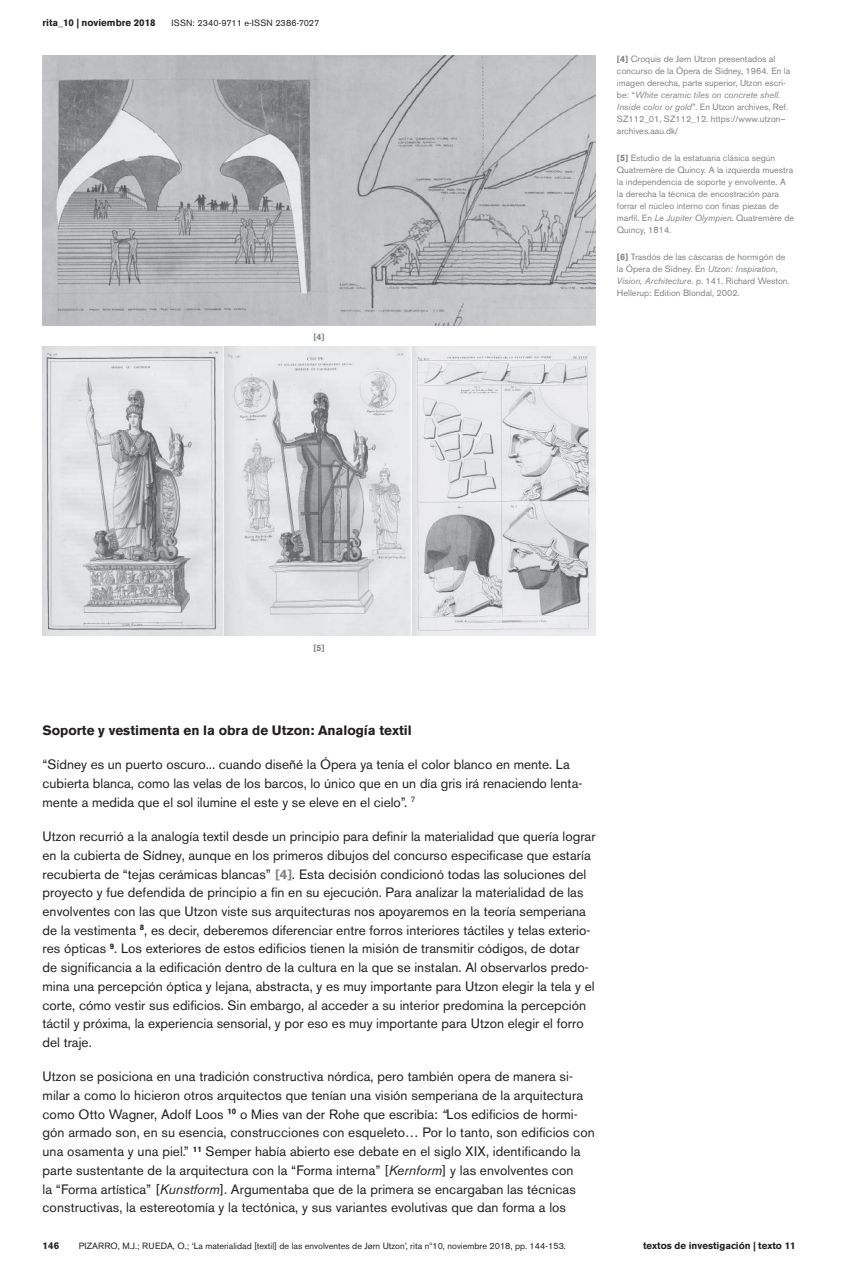
<style>
.page{position:relative;width:851px;height:1276px;background:#fff}
.page>*{position:absolute;margin:0;border:0;box-sizing:border-box;transform-origin:0 0}
.t1{font:13.5px/18.8px "Akzidenz Grotesk BE";color:#231f20}
.t2{font:700 13.5px "Akzidenz Grotesk BE";color:#231f20}
.t3{font:700 9.75px "Akzidenz Grotesk BE";color:#231f20}
.t4{font:9px/12px "Akzidenz Grotesk BE";color:#808285}
.t5{font:9px "Akzidenz Grotesk BE";color:#231f20}
.t6{font:9px "Akzidenz Grotesk BE";letter-spacing:.02em;color:#231f20}
.t7{font:700 9px "Akzidenz Grotesk BE";color:#808285}
.s1{font-weight:700}
.s2{font-style:italic}
.s3{font-weight:700;color:#808285}
</style>
<div class="page">
<img style="left:43px;top:55px;width:552px;height:271px">
<img style="left:43px;top:347px;width:552px;height:288px">
<p class="t3" style="left:43px;top:17px;width:115px">rita_10 | noviembre 2018</p>
<p class="t6" style="left:171px;top:17px;width:149px">ISSN: 2340-9711 e-ISSN 2386-7027</p>
<p class="t7" style="left:313px;top:331px;width:13px">[4]</p>
<p class="t4" style="left:617px;top:53px;width:175px"><span class="s1">[4]</span> Croquis de Jørn Utzon presentados al concurso de la Ópera de Sídney, 1964. En la imagen derecha, parte superior, Utzon escri&shy;be: “<span class="s2">White ceramic tiles on concrete shell.<br>Inside color or gold</span>”<span class="s2">.</span> En Utzon archives, Ref.<br>SZ112_01, SZ112_12. https://www.utzon– archives.aau.dk/</p>
<p class="t4" style="left:617px;top:152px;width:179px"><span class="s1">[5]</span> Estudio de la estatuaria clásica según Quatremère de Quincy. A la izquierda muestra la independencia de soporte y envolvente. A la derecha la técnica de encostración para forrar el núcleo interno con finas piezas de marfil. En <span class="s2">Le Jupiter Olympien</span>. Quatremère de Quincy, 1814.</p>
<p class="t4" style="left:617px;top:251px;width:174px"><span class="s1">[6]</span> Trasdós de las cáscaras de hormigón de la Ópera de Sídney. En <span class="s2">Utzon: Inspiration, Vision, Architecture</span>. p. 141. Richard Weston.<br>Hellerup: Edition Blondal, 2002.</p>
<p class="t7" style="left:313px;top:642px;width:13px">[5]</p>
<p class="t2" style="left:43px;top:722px;width:370px">Soporte y vestimenta en la obra de Utzon: Analogía textil</p>
<p class="t1" style="left:43px;top:755px;width:541px">“Sídney es un puerto oscuro... cuando diseñé la Ópera ya tenía el color blanco en mente. La cubierta blanca, como las velas de los barcos, lo único que en un día gris irá renaciendo lenta&shy;mente a medida que el sol ilumine el este y se eleve en el cielo”. <sup>7</sup></p>
<p class="t1" style="left:43px;top:827px;width:554px">Utzon recurrió a la analogía textil desde un principio para definir la materialidad que quería lograr en la cubierta de Sídney, aunque en los primeros dibujos del concurso especificase que estaría recubierta de “tejas cerámicas blancas” <span class="s3">[4]</span><span class="s2">.</span> Esta decisión condicionó todas las soluciones del proyecto y fue defendida de principio a fin en su ejecución. Para analizar la materialidad de las envolventes con las que Utzon viste sus arquitecturas nos apoyaremos en la teoría semperiana de la vestimenta <sup>8</sup>, es decir, deberemos diferenciar entre forros interiores táctiles y telas exterio&shy;res ópticas <sup>9</sup>. Los exteriores de estos edificios tienen la misión de transmitir códigos, de dotar de significancia a la edificación dentro de la cultura en la que se instalan. Al observarlos predo&shy;mina una percepción óptica y lejana, abstracta, y es muy importante para Utzon elegir la tela y el corte, cómo vestir sus edificios. Sin embargo, al acceder a su interior predomina la percepción táctil y próxima, la experiencia sensorial, y por eso es muy importante para Utzon elegir el forro del traje.</p>
<p class="t1" style="left:43px;top:1067px;width:553px">Utzon se posiciona en una tradición constructiva nórdica, pero también opera de manera si&shy;milar a como lo hicieron otros arquitectos que tenían una visión semperiana de la arquitectura como Otto Wagner, Adolf Loos <sup>10</sup> o Mies van der Rohe que escribía: <span class="s2">“</span>Los edificios de hormi&shy;gón armado son, en su esencia, construcciones con esqueleto… Por lo tanto, son edificios con una osamenta y una piel.” <sup>11</sup> Semper había abierto ese debate en el siglo XIX, identificando la parte sustentante de la arquitectura con la “Forma interna” [<span class="s2">Kernform</span>] y las envolventes con<br>la “Forma artística” [<span class="s2">Kunstform</span>]. Argumentaba que de la primera se encargaban las técnicas constructivas, la estereotomía y la tectónica, y sus variantes evolutivas que dan forma a los</p>
<p class="t3" style="left:43px;top:1240px;width:18px">146</p>
<p class="t5" style="left:79px;top:1240px;width:488px">PIZARRO, M.J.; RUEDA, O.; ‘La materialidad [textil] de las envolventes de Jørn Utzon’, rita nº10, noviembre 2018, pp. 144-153.</p>
<p class="t3" style="left:643px;top:1240px;width:154px">textos de investigación | texto 11</p>
</div>
